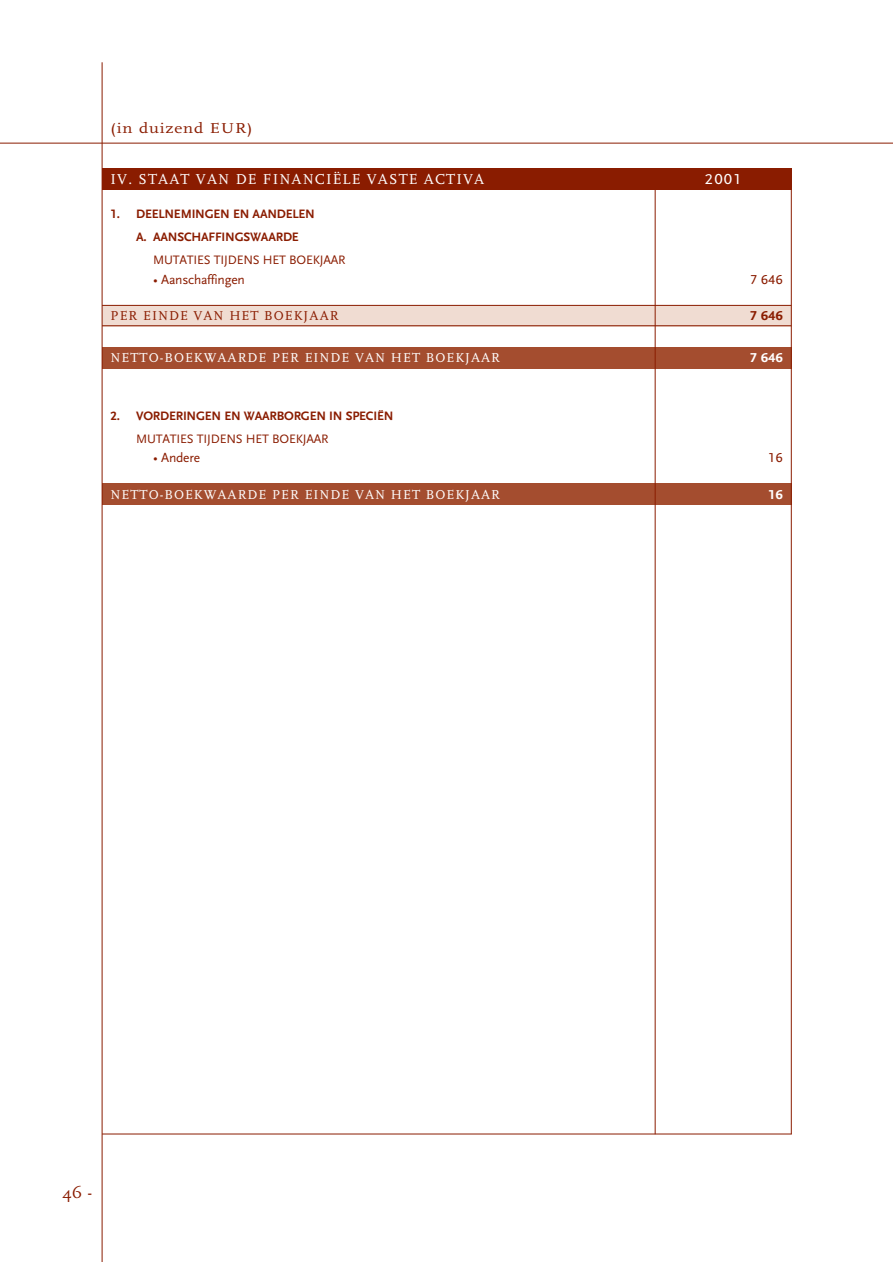
<style>
.page{position:relative;width:893px;height:1262px;background:#fff}
.page>*{position:absolute;margin:0;border:0;box-sizing:border-box;transform-origin:0 0}
.t1{font:16.5px "FF Scala Caps";color:#8a1c00;scale:1.05 1}
.t2{font:15px "FF Scala Caps";letter-spacing:.075em;color:#fff}
.t3{font:15px "FF Scala";letter-spacing:.05em;color:#8a1c00;scale:1.15 1}
.t4{font:15px "Scala Sans Caps";color:#fff;scale:1.1 1}
.t5{font:13.5px "FF Scala Caps";letter-spacing:.075em;color:#fff}
.t6{font:13.5px "Scala Sans";letter-spacing:-.015em;color:#8a1c00}
.t7{font:13.5px "FF Scala Caps";letter-spacing:.075em;color:#8a1c00}
.t8{font:13.5px "Scala Sans Caps";color:#8a1c00;scale:1.1 1}
.t9{font:700 13.5px "Scala Sans Figures";color:#fff;scale:1.1 1}
.t10{font:700 13.5px "Scala Sans Figures";color:#8a1c00;scale:1.1 1}
.t11{font:700 12.75px/23px "Scala Sans";letter-spacing:-.015em;color:#8a1c00}
.t12{font:12.75px "Scala Sans";letter-spacing:-.015em;color:#8a1c00}
.s1{font-family:"Scala Sans Figures"}
.s2{font-weight:400}
</style>
<div class="page">
<hr style="left:102px;top:1133px;width:689px;height:1px;background:#8a1c00">
<div style="left:102px;top:169px;width:689px;height:21px;background:#8a1c00"></div>
<div style="left:102px;top:347px;width:689px;height:22px;background:#a44d2f"></div>
<div style="left:102px;top:484px;width:689px;height:21px;background:#a44d2f"></div>
<div style="left:102px;top:305px;width:689px;height:21px;background:#f0dcd2"></div>
<hr style="left:102px;top:305px;width:689px;height:1px;background:#8a1c00">
<hr style="left:102px;top:325px;width:689px;height:1px;background:#8a1c00">
<hr style="left:654px;top:169px;width:1px;height:965px;background:#8a1c00">
<hr style="left:0;top:143px;width:892px;height:1px;background:#8a1c00">
<hr style="left:102px;top:62px;width:1px;height:1199px;background:#8a1c00">
<hr style="left:790px;top:169px;width:1px;height:965px;background:#8a1c00">
<p class="t3" style="left:111px;top:122px;width:125px">(in duizend EUR)</p>
<p class="t2" style="left:111px;top:170px;width:375px">IV. STAAT VAN DE FINANCIËLE VASTE ACTIVA</p>
<p class="t4" style="left:704px;top:170px;width:35px">2001</p>
<p class="t11" style="left:136px;top:204px;width:180px;text-indent:-26px"><span class="s1">1.</span> DEELNEMINGEN EN AANDELEN<br>A. AANSCHAFFINGSWAARDE</p>
<p class="t12" style="left:153px;top:255px;width:194px">MUTATIES TIJDENS HET BOEKJAAR</p>
<p class="t6" style="left:153px;top:274px;width:93px">• Aanschaffingen</p>
<p class="t8" style="left:749px;top:271px;width:31px">7 646</p>
<p class="t7" style="left:111px;top:308px;width:229px">PER EINDE VAN HET BOEKJAAR</p>
<p class="t10" style="left:749px;top:310px;width:31px">7 646</p>
<p class="t5" style="left:111px;top:350px;width:391px">NETTO-BOEKWAARDE PER EINDE VAN HET BOEKJAAR</p>
<p class="t9" style="left:749px;top:352px;width:31px">7 646</p>
<p class="t11" style="left:136px;top:405px;width:259px;text-indent:-26px"><span class="s1">2.</span> VORDERINGEN EN WAARBORGEN IN SPECIËN<br><span class="s2">MUTATIES TIJDENS HET BOEKJAAR</span></p>
<p class="t6" style="left:153px;top:452px;width:48px">• Andere</p>
<p class="t8" style="left:768px;top:449px;width:15px">16</p>
<p class="t5" style="left:111px;top:486px;width:391px">NETTO-BOEKWAARDE PER EINDE VAN HET BOEKJAAR</p>
<p class="t9" style="left:768px;top:489px;width:15px">16</p>
<p class="t1" style="left:62px;top:1182px;width:30px">46 -</p>
</div>
